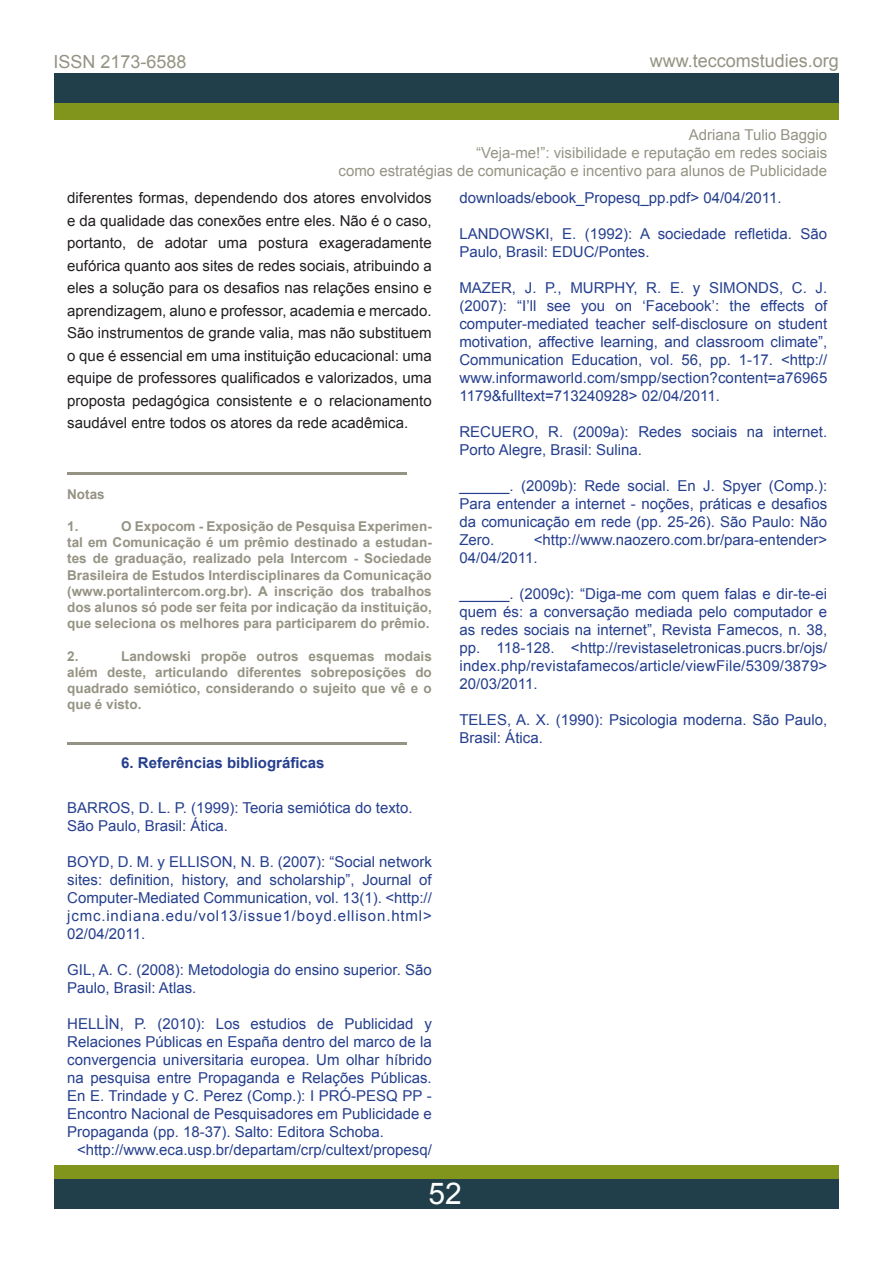
<style>
.page{position:relative;width:893px;height:1263px;background:#fff}
.page>*{position:absolute;margin:0;border:0;box-sizing:border-box;transform-origin:0 0}
.t1{font:30px "Arial";color:#fff}
.t2{font:18px "Arial";color:#959383}
.Forma_Livre{font:15px/18px "Arial";color:#253f8e}
.Forma_Livre-2{font:15px/22.5px "Arial";color:#231f20;text-align:justify}
.t3{font:15px "Arial";color:#959383}
.t4{font:700 15px "Arial";color:#253f8e}
.t5{font:700 13.5px/16.2px "Arial";color:#959383;text-align:justify}
</style>
<div class="page">
<div style="left:54px;top:1165px;width:785px;height:30px;background:#81951c"></div>
<div style="left:54px;top:1179px;width:785px;height:30px;background:#213f4a"></div>
<div style="left:54px;top:90px;width:785px;height:29px;background:#81951c"></div>
<div style="left:54px;top:73px;width:785px;height:30px;background:#213f4a"></div>
<hr style="left:67px;top:472px;width:340px;height:2px;background:#959383">
<hr style="left:67px;top:742px;width:340px;height:2px;background:#959383">
<p class="t2" style="left:53px;top:50px;width:135px">ISSN 2173-6588</p>
<p class="t2" style="left:650px;top:49px;width:191px">www.teccomstudies.org</p>
<p class="t3" style="left:689px;top:125px;width:140px">Adriana Tulio Baggio</p>
<p class="t3" style="left:476px;top:143px;width:352px">“Veja-me!”: visibilidade e reputação em redes sociais</p>
<p class="t3" style="left:339px;top:161px;width:490px">como estratégias de comunicação e incentivo para alunos de Publicidade</p>
<p class="Forma_Livre-2" style="left:67px;top:187px;width:366px">diferentes formas, dependendo dos atores envolvidos e da qualidade das conexões entre eles. Não é o caso, portanto, de adotar uma postura exageradamente eufórica quanto aos sites de redes sociais, atribuindo a eles a solução para os desafios nas relações ensino e aprendizagem, aluno e professor, academia e mercado.<br>São instrumentos de grande valia, mas não substituem o que é essencial em uma instituição educacional: uma equipe de professores qualificados e valorizados, uma proposta pedagógica consistente e o relacionamento saudável entre todos os atores da rede acadêmica.</p>
<p class="t5" style="left:67px;top:486px;width:39px">Notas</p>
<p class="t5" style="left:67px;top:519px;width:13px">1.</p>
<p class="t5" style="left:67px;top:519px;width:366px;text-indent:54px">O Expocom - Exposição de Pesquisa Experimen&shy;tal em Comunicação é um prêmio destinado a estudan&shy;tes de graduação, realizado pela Intercom - Sociedade Brasileira de Estudos Interdisciplinares da Comunicação (www.portalintercom.org.br). A inscrição dos trabalhos dos alunos só pode ser feita por indicação da instituição, que seleciona os melhores para participarem do prêmio.</p>
<p class="t5" style="left:67px;top:648px;width:13px">2.</p>
<p class="t5" style="left:67px;top:648px;width:366px;text-indent:54px">Landowski propõe outros esquemas modais além deste, articulando diferentes sobreposições do quadrado semiótico, considerando o sujeito que vê e o que é visto.</p>
<p class="t4" style="left:121px;top:752px;width:205px">6. Referências bibliográficas</p>
<p class="Forma_Livre" style="left:67px;top:799px;width:347px">BARROS, D. L. P. (1999): Teoria semiótica do texto.<br>São Paulo, Brasil: Ática.</p>
<p class="Forma_Livre" style="left:67px;top:853px;width:366px;text-align:justify">BOYD, D. M. y ELLISON, N. B. (2007): “Social network sites: definition, history, and scholarship”, Journal of Computer-Mediated Communication, vol. 13(1). &lt;http:// jcmc.indiana.edu/vol13/issue1/boyd.ellison.html&gt; 02/04/2011.</p>
<p class="Forma_Livre" style="left:67px;top:961px;width:366px">GIL, A. C. (2008): Metodologia do ensino superior. São<br>Paulo, Brasil: Atlas.</p>
<p class="Forma_Livre" style="left:67px;top:1015px;width:366px;text-align:justify">HELLÌN, P. (2010): Los estudios de Publicidad y Relaciones Públicas en España dentro del marco de la convergencia universitaria europea. Um olhar híbrido na pesquisa entre Propaganda e Relações Públicas.<br>En E. Trindade y C. Perez (Comp.): I PRÓ-PESQ PP - Encontro Nacional de Pesquisadores em Publicidade e Propaganda (pp. 18-37). Salto: Editora Schoba.</p>
<p class="Forma_Livre" style="left:77px;top:1141px;width:356px">&lt;http://www.eca.usp.br/departam/crp/cultext/propesq/</p>
<p class="Forma_Livre" style="left:459px;top:189px;width:324px">downloads/ebook_Propesq_pp.pdf&gt; 04/04/2011.</p>
<p class="Forma_Livre" style="left:459px;top:225px;width:369px">LANDOWSKI, E. (1992): A sociedade refletida. São<br>Paulo, Brasil: EDUC/Pontes.</p>
<p class="Forma_Livre" style="left:459px;top:279px;width:369px;text-align:justify">MAZER, J. P., MURPHY, R. E. y SIMONDS, C. J. (2007): “I’ll see you on ‘Facebook’: the effects of computer-mediated teacher self-disclosure on student motivation, affective learning, and classroom climate”, Communication Education, vol. 56, pp. 1-17. &lt;http:// www.informaworld.com/smpp/section?content=a76965<br>1179&amp;fulltext=713240928&gt; 02/04/2011.</p>
<p class="Forma_Livre" style="left:459px;top:423px;width:369px">RECUERO, R. (2009a): Redes sociais na internet.<br>Porto Alegre, Brasil: Sulina.</p>
<p class="Forma_Livre" style="left:459px;top:477px;width:369px;text-align:justify">______. (2009b): Rede social. En J. Spyer (Comp.):<br>Para entender a internet - noções, práticas e desafios da comunicação em rede (pp. 25-26). São Paulo: Não Zero.</p>
<p class="Forma_Livre" style="left:459px;top:531px;width:369px;text-indent:74px">&lt;http://www.naozero.com.br/para-entender&gt;<br>04/04/2011.</p>
<p class="Forma_Livre" style="left:459px;top:585px;width:369px;text-align:justify">______. (2009c): “Diga-me com quem falas e dir-te-ei quem és: a conversação mediada pelo computador e as redes sociais na internet”, Revista Famecos, n. 38, pp. 118-128. &lt;http://revistaseletronicas.pucrs.br/ojs/ index.php/revistafamecos/article/viewFile/5309/3879&gt; 20/03/2011.</p>
<p class="Forma_Livre" style="left:459px;top:711px;width:369px">TELES, A. X. (1990): Psicologia moderna. São Paulo,<br>Brasil: Ática.</p>
<p class="t1" style="left:428px;top:1174px;width:35px">52</p>
</div>
